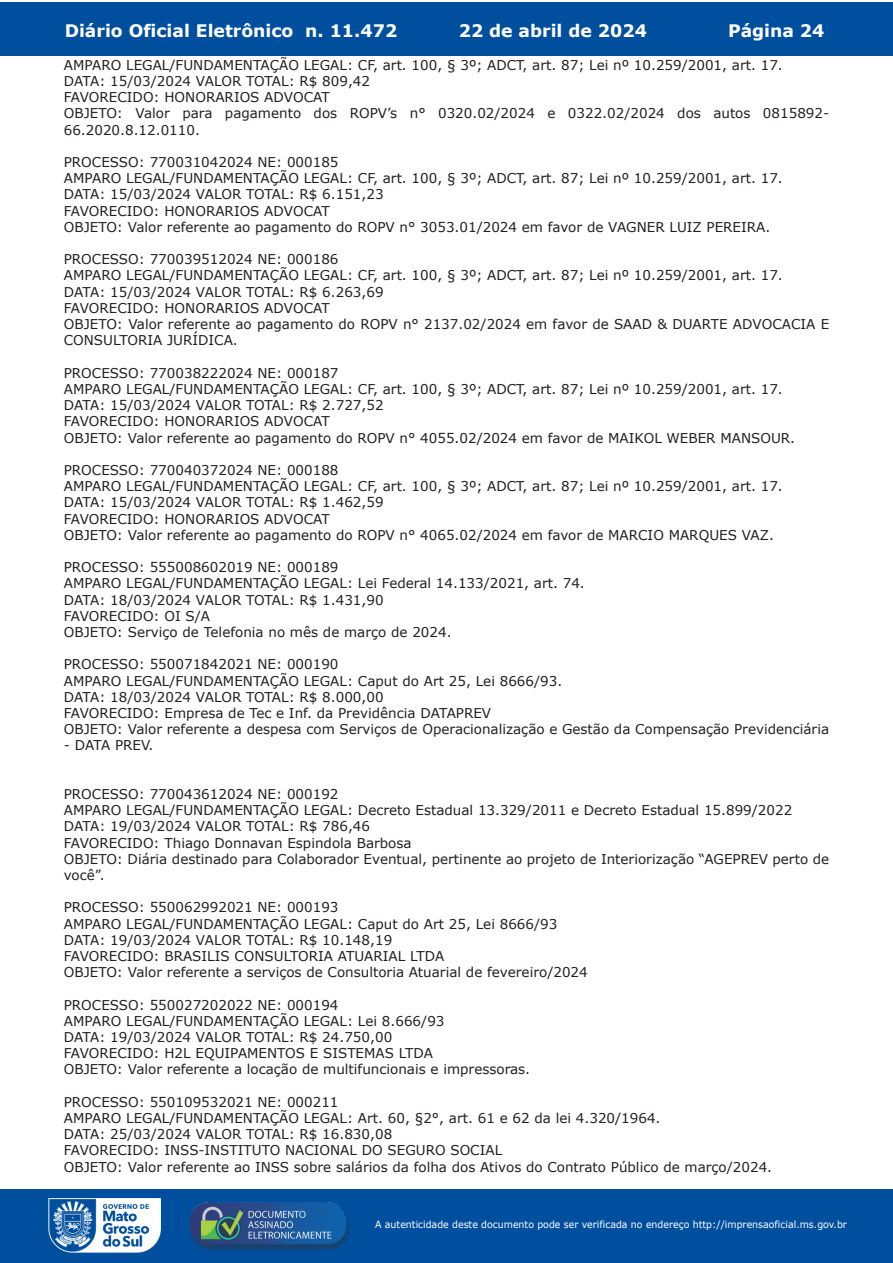
<style>
.page{position:relative;width:893px;height:1263px;background:#fff}
.page>*{position:absolute;margin:0;border:0;box-sizing:border-box;transform-origin:0 0}
.t1{font:700 17.25px "Verdana";color:#fff}
.t2{font:13.5px/16.2px "Verdana";color:#231f20}
.t3{font:9.9px "Verdana";color:#fff;scale:.95 1}
</style>
<div class="page">
<div style="left:0;top:2px;width:893px;height:53px;background:#004f9f"></div>
<div style="left:1px;top:1189px;width:892px;height:74px;background:#004f9f"></div>
<img style="left:49px;top:1198px;width:111px;height:54px">
<img style="left:185px;top:1201px;width:168px;height:54px">
<p class="t1" style="left:65px;top:18px;width:334px">Diário Oficial Eletrônico n. 11.472</p>
<p class="t1" style="left:459px;top:18px;width:190px">22 de abril de 2024</p>
<p class="t1" style="left:728px;top:18px;width:98px">Página 24</p>
<p class="t2" style="left:64px;top:57px;width:767px">AMPARO LEGAL/FUNDAMENTAÇÃO LEGAL: CF, art. 100, § 3º; ADCT, art. 87; Lei nº 10.259/2001, art. 17.<br>DATA: 15/03/2024 VALOR TOTAL: R$ 809,42<br>FAVORECIDO: HONORARIOS ADVOCAT<br>OBJETO: Valor para pagamento dos ROPV’s n° 0320.02/2024 e 0322.02/2024 dos autos 0815892- 66.2020.8.12.0110.</p>
<p class="t2" style="left:64px;top:154px;width:721px">PROCESSO: 770031042024 NE: 000185<br>AMPARO LEGAL/FUNDAMENTAÇÃO LEGAL: CF, art. 100, § 3º; ADCT, art. 87; Lei nº 10.259/2001, art. 17.<br>DATA: 15/03/2024 VALOR TOTAL: R$ 6.151,23<br>FAVORECIDO: HONORARIOS ADVOCAT<br>OBJETO: Valor referente ao pagamento do ROPV n° 3053.01/2024 em favor de VAGNER LUIZ PEREIRA.</p>
<p class="t2" style="left:64px;top:251px;width:767px">PROCESSO: 770039512024 NE: 000186<br>AMPARO LEGAL/FUNDAMENTAÇÃO LEGAL: CF, art. 100, § 3º; ADCT, art. 87; Lei nº 10.259/2001, art. 17.<br>DATA: 15/03/2024 VALOR TOTAL: R$ 6.263,69<br>FAVORECIDO: HONORARIOS ADVOCAT<br>OBJETO: Valor referente ao pagamento do ROPV n° 2137.02/2024 em favor de SAAD &amp; DUARTE ADVOCACIA E CONSULTORIA JURÍDICA.</p>
<p class="t2" style="left:64px;top:365px;width:733px">PROCESSO: 770038222024 NE: 000187<br>AMPARO LEGAL/FUNDAMENTAÇÃO LEGAL: CF, art. 100, § 3º; ADCT, art. 87; Lei nº 10.259/2001, art. 17.<br>DATA: 15/03/2024 VALOR TOTAL: R$ 2.727,52<br>FAVORECIDO: HONORARIOS ADVOCAT<br>OBJETO: Valor referente ao pagamento do ROPV n° 4055.02/2024 em favor de MAIKOL WEBER MANSOUR.</p>
<p class="t2" style="left:64px;top:462px;width:721px">PROCESSO: 770040372024 NE: 000188<br>AMPARO LEGAL/FUNDAMENTAÇÃO LEGAL: CF, art. 100, § 3º; ADCT, art. 87; Lei nº 10.259/2001, art. 17.<br>DATA: 15/03/2024 VALOR TOTAL: R$ 1.462,59<br>FAVORECIDO: HONORARIOS ADVOCAT<br>OBJETO: Valor referente ao pagamento do ROPV n° 4065.02/2024 em favor de MARCIO MARQUES VAZ.</p>
<p class="t2" style="left:64px;top:559px;width:523px">PROCESSO: 555008602019 NE: 000189<br>AMPARO LEGAL/FUNDAMENTAÇÃO LEGAL: Lei Federal 14.133/2021, art. 74.<br>DATA: 18/03/2024 VALOR TOTAL: R$ 1.431,90<br>FAVORECIDO: OI S/A<br>OBJETO: Serviço de Telefonia no mês de março de 2024.</p>
<p class="t2" style="left:64px;top:656px;width:767px">PROCESSO: 550071842021 NE: 000190<br>AMPARO LEGAL/FUNDAMENTAÇÃO LEGAL: Caput do Art 25, Lei 8666/93.<br>DATA: 18/03/2024 VALOR TOTAL: R$ 8.000,00<br>FAVORECIDO: Empresa de Tec e Inf. da Previdência DATAPREV<br>OBJETO: Valor referente a despesa com Serviços de Operacionalização e Gestão da Compensação Previdenciária</p>
<p class="t2" style="left:64px;top:737px;width:91px">- DATA PREV.</p>
<p class="t2" style="left:64px;top:786px;width:767px">PROCESSO: 770043612024 NE: 000192<br>AMPARO LEGAL/FUNDAMENTAÇÃO LEGAL: Decreto Estadual 13.329/2011 e Decreto Estadual 15.899/2022<br>DATA: 19/03/2024 VALOR TOTAL: R$ 786,46<br>FAVORECIDO: Thiago Donnavan Espindola Barbosa<br>OBJETO: Diária destinado para Colaborador Eventual, pertinente ao projeto de Interiorização “AGEPREV perto de você”.</p>
<p class="t2" style="left:64px;top:899px;width:525px">PROCESSO: 550062992021 NE: 000193<br>AMPARO LEGAL/FUNDAMENTAÇÃO LEGAL: Caput do Art 25, Lei 8666/93<br>DATA: 19/03/2024 VALOR TOTAL: R$ 10.148,19<br>FAVORECIDO: BRASILIS CONSULTORIA ATUARIAL LTDA<br>OBJETO: Valor referente a serviços de Consultoria Atuarial de fevereiro/2024</p>
<p class="t2" style="left:64px;top:996px;width:468px">PROCESSO: 550027202022 NE: 000194<br>AMPARO LEGAL/FUNDAMENTAÇÃO LEGAL: Lei 8.666/93<br>DATA: 19/03/2024 VALOR TOTAL: R$ 24.750,00<br>FAVORECIDO: H2L EQUIPAMENTOS E SISTEMAS LTDA<br>OBJETO: Valor referente a locação de multifuncionais e impressoras.</p>
<p class="t2" style="left:64px;top:1094px;width:710px">PROCESSO: 550109532021 NE: 000211<br>AMPARO LEGAL/FUNDAMENTAÇÃO LEGAL: Art. 60, §2°, art. 61 e 62 da lei 4.320/1964.<br>DATA: 25/03/2024 VALOR TOTAL: R$ 16.830,08<br>FAVORECIDO: INSS-INSTITUTO NACIONAL DO SEGURO SOCIAL<br>OBJETO: Valor referente ao INSS sobre salários da folha dos Ativos do Contrato Público de março/2024.</p>
<p class="t3" style="left:375px;top:1218px;width:498px">A autenticidade deste documento pode ser verificada no endereço http://imprensaoficial.ms.gov.br</p>
</div>
